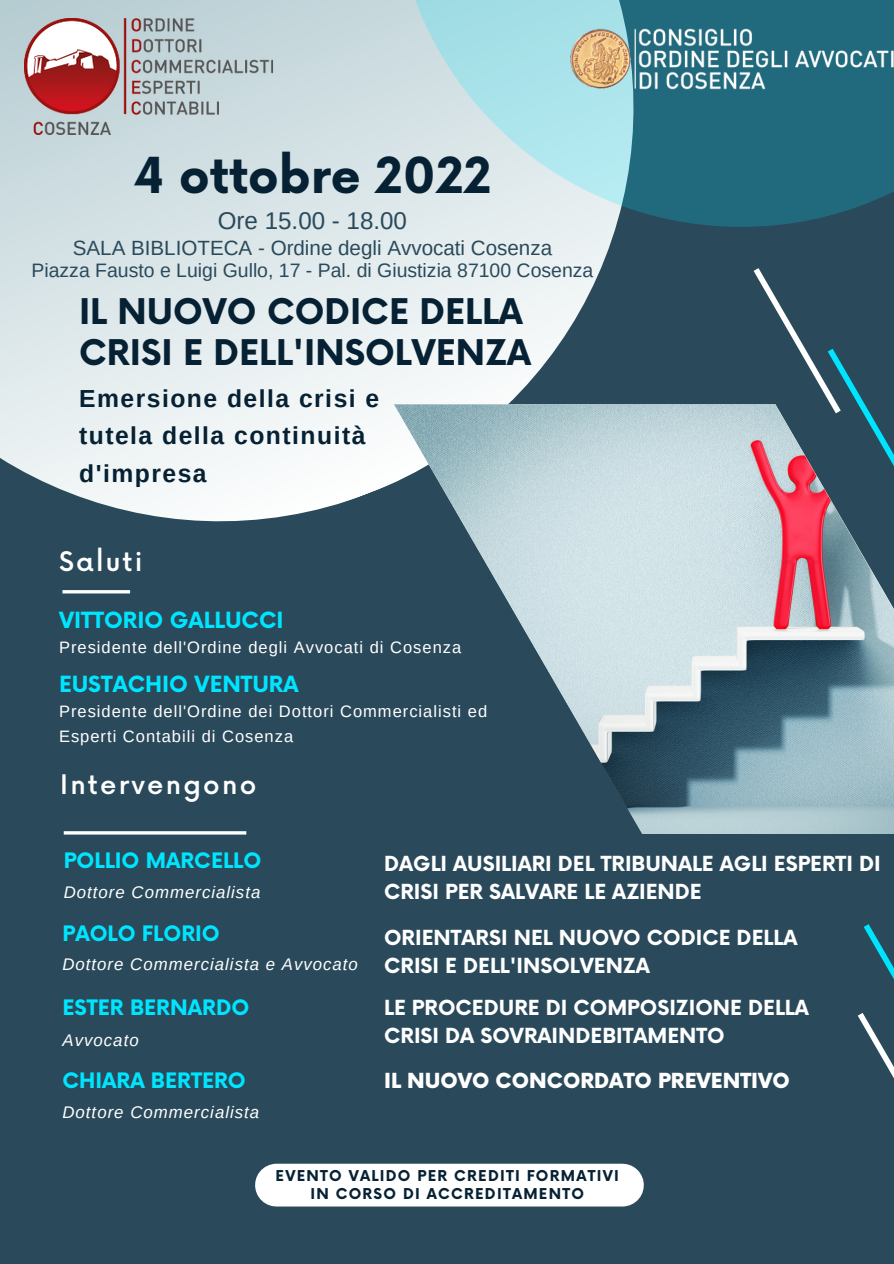
<style>
.page{position:relative;width:894px;height:1264px;background:#fff}
.page>*{position:absolute;margin:0;border:0;box-sizing:border-box;transform-origin:0 0}
.t1{font:700 48.3px "Now";color:#062133}
.t2{font:700 34.5px/41.4px "Now";color:#062133}
.t3{font:500 26.25px "Now";letter-spacing:.085em;color:#fff}
.t4{font:700 24.6px/37.2px "Arimo";letter-spacing:.06em;color:#062133}
.t5{font:24.15px "Arimo";color:#2a4a5b}
.t6{font:700 21.75px "Now";color:#00e5ff}
.t7{font:700 20.7px "Now";color:#00e5ff}
.t8{font:20.55px "Arimo";color:#2a4a5b}
.t9{font:700 20.25px/28.2px "Now";color:#fff}
.t10{font:900 20.25px "Now";color:#fff}
.t11{font:19.5px "Arimo";color:#2a4a5b}
.t12{font:italic 16.8px "Arimo";letter-spacing:.06em;color:#fff}
.t13{font:16.5px/24.8px "Arimo";letter-spacing:.06em;color:#fff}
.t14{font:700 14.55px/17.2px "Now";letter-spacing:.085em;color:#062133;text-align:center}
</style>
<div class="page">
<div style="left:0;top:0;width:893px;height:1263px;background:#2a4a5b"></div>
<svg style="left:0;top:0;width:616px;height:594px"></svg>
<svg style="left:394px;top:0;width:499px;height:227px;background:#83b1bc"></svg>
<img style="left:394px;top:404px;width:499px;height:430px">
<svg style="left:857px;top:924px;width:36px;height:153px"></svg>
<svg style="left:748px;top:268px;width:145px;height:232px"></svg>
<div style="left:276px;top:1163px;width:346px;height:43px;background:#fff"></div>
<hr style="left:62px;top:590px;width:68px;height:3px;background:#fff">
<img style="left:545px;top:0;width:348px;height:118px">
<hr style="left:64px;top:831px;width:182px;height:3px;background:#fff">
<img style="left:24px;top:18px;width:249px;height:116px">
<h1 class="t1" style="left:133px;top:149px;width:359px">4 ottobre 2022</h1>
<p class="t5" style="left:218px;top:207px;width:191px">Ore 15.00 - 18.00</p>
<p class="t8" style="left:73px;top:236px;width:480px">SALA BIBLIOTECA - Ordine degli Avvocati Cosenza</p>
<p class="t11" style="left:31px;top:260px;width:563px">Piazza Fausto e Luigi Gullo, 17 - Pal. di Giustizia 87100 Cosenza</p>
<h2 class="t2" style="left:79px;top:293px;width:453px">IL NUOVO CODICE DELLA<br>CRISI E DELL'INSOLVENZA</h2>
<p class="t4" style="left:79px;top:380px;width:301px">Emersione della crisi e tutela della continuità d'impresa</p>
<p class="t3" style="left:59px;top:547px;width:85px">Saluti</p>
<p class="t6" style="left:59px;top:608px;width:226px">VITTORIO GALLUCCI</p>
<p class="t13" style="left:59px;top:635px;width:403px">Presidente dell'Ordine degli Avvocati di Cosenza</p>
<p class="t6" style="left:59px;top:672px;width:241px">EUSTACHIO VENTURA</p>
<p class="t13" style="left:59px;top:699px;width:429px">Presidente dell'Ordine dei Dottori Commercialisti ed<br>Esperti Contabili di Cosenza</p>
<p class="t3" style="left:60px;top:770px;width:197px">Intervengono</p>
<p class="t7" style="left:64px;top:849px;width:199px">POLLIO MARCELLO</p>
<p class="t12" style="left:64px;top:882px;width:198px">Dottore Commercialista</p>
<p class="t7" style="left:62px;top:922px;width:159px">PAOLO FLORIO</p>
<p class="t12" style="left:62px;top:955px;width:297px">Dottore Commercialista e Avvocato</p>
<p class="t7" style="left:62px;top:996px;width:188px">ESTER BERNARDO</p>
<p class="t12" style="left:62px;top:1030px;width:78px">Avvocato</p>
<p class="t7" style="left:62px;top:1068px;width:185px">CHIARA BERTERO</p>
<p class="t12" style="left:62px;top:1103px;width:198px">Dottore Commercialista</p>
<p class="t9" style="left:384px;top:850px;width:498px">DAGLI AUSILIARI DEL TRIBUNALE AGLI ESPERTI DI<br>CRISI PER SALVARE LE AZIENDE</p>
<p class="t9" style="left:384px;top:925px;width:414px">ORIENTARSI NEL NUOVO CODICE DELLA<br>CRISI E DELL'INSOLVENZA</p>
<p class="t9" style="left:384px;top:995px;width:426px">LE PROCEDURE DI COMPOSIZIONE DELLA<br>CRISI DA SOVRAINDEBITAMENTO</p>
<p class="t10" style="left:384px;top:1069px;width:407px">IL NUOVO CONCORDATO PREVENTIVO</p>
<p class="t14" style="left:275px;top:1168px;width:344px">EVENTO VALIDO PER CREDITI FORMATIVI<br>IN CORSO DI ACCREDITAMENTO</p>
</div>
